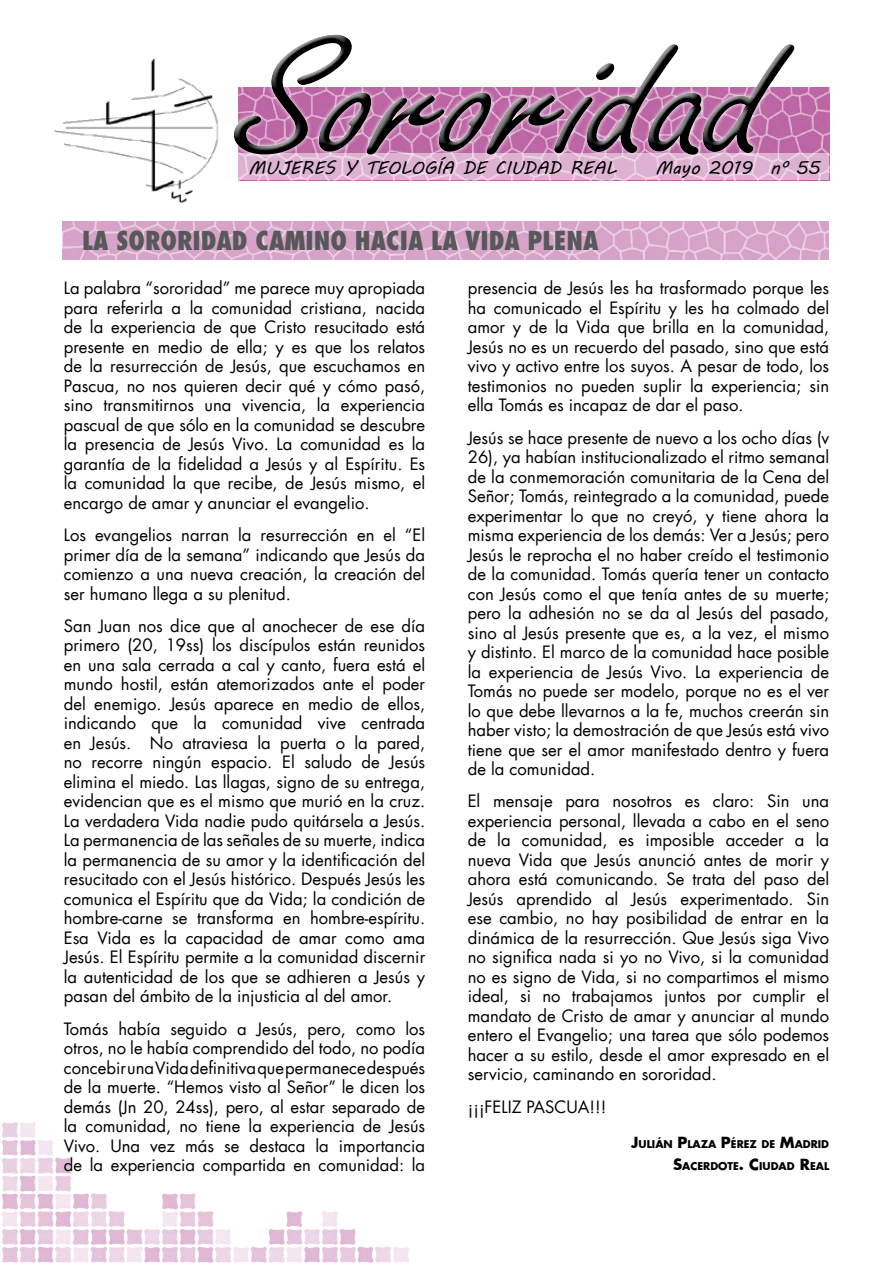
<style>
.page{position:relative;width:893px;height:1263px;background:#fff}
.page>*{position:absolute;margin:0;border:0;box-sizing:border-box;transform-origin:0 0}
.t1{font:800 condensed 25.5px "Futura";color:#58585a}
.t2{font:18px "MV Boli";color:#000}
.t3{font:16.65px/19.5px "Futura LT";color:#000;text-align:justify}
.t4{font:700 10.5px/21.8px "Futura";color:#000;text-align:right}
.s1{font-size:15px}
</style>
<div class="page">
<img style="left:63px;top:222px;width:766px;height:37px">
<img style="left:54px;top:58px;width:165px;height:145px">
<img style="left:0;top:1122px;width:408px;height:141px">
<img style="left:799px;top:87px;width:30px;height:66px">
<svg style="left:239px;top:153px;width:590px;height:27px;background:#dfb7d4"></svg>
<svg style="left:238px;top:87px;width:561px;height:72px;background:#ddb2d1"></svg>
<div style="left:233px;top:36px;width:562px;height:120px;background:#000;opacity:.75"></div>
<p class="t2" style="left:248px;top:156px;width:370px">MUJERES Y TEOLOGÍA DE CIUDAD REAL</p>
<p class="t2" style="left:655px;top:156px;width:167px">MAYO 2019 Nº 55</p>
<h1 class="t1" style="left:82px;top:225px;width:518px">LA SORORIDAD CAMINO HACIA LA VIDA PLENA</h1>
<p class="t3" style="left:64px;top:279px;width:363px">La palabra “sororidad” me parece muy apropiada para referirla a la comunidad cristiana, nacida de la experiencia de que Cristo resucitado está presente en medio de ella; y es que los relatos de la resurrección de Jesús, que escuchamos en Pascua, no nos quieren decir qué y cómo pasó, sino transmitirnos una vivencia, la experiencia pascual de que sólo en la comunidad se descubre la presencia de Jesús Vivo. La comunidad es la garantía de la fidelidad a Jesús y al Espíritu. Es la comunidad la que recibe, de Jesús mismo, el encargo de amar y anunciar el evangelio.</p>
<p class="t3" style="left:64px;top:525px;width:363px">Los evangelios narran la resurrección en el “El primer día de la semana” indicando que Jesús da comienzo a una nueva creación, la creación del ser humano llega a su plenitud.</p>
<p class="t3" style="left:64px;top:616px;width:363px">San Juan nos dice que al anochecer de ese día primero (20, 19ss) los discípulos están reunidos en una sala cerrada a cal y canto, fuera está el mundo hostil, están atemorizados ante el poder del enemigo. Jesús aparece en medio de ellos, indicando que la comunidad vive centrada en Jesús. No atraviesa la puerta o la pared, no recorre ningún espacio. El saludo de Jesús elimina el miedo. Las llagas, signo de su entrega, evidencian que es el mismo que murió en la cruz.<br>La verdadera Vida nadie pudo quitársela a Jesús.<br>La permanencia de las señales de su muerte, indica la permanencia de su amor y la identificación del resucitado con el Jesús histórico. Después Jesús les comunica el Espíritu que da Vida; la condición de hombre-carne se transforma en hombre-espíritu.<br>Esa Vida es la capacidad de amar como ama Jesús. El Espíritu permite a la comunidad discernir la autenticidad de los que se adhieren a Jesús y pasan del ámbito de la injusticia al del amor.</p>
<p class="t3" style="left:64px;top:1019px;width:363px">Tomás había seguido a Jesús, pero, como los otros, no le había comprendido del todo, no podía concebir una Vida definitiva que permanece después de la muerte. “Hemos visto al Señor” le dicen los demás (Jn 20, 24ss), pero, al estar separado de la comunidad, no tiene la experiencia de Jesús Vivo. Una vez más se destaca la importancia de la experiencia compartida en comunidad: la</p>
<p class="t3" style="left:468px;top:279px;width:363px">presencia de Jesús les ha trasformado porque les ha comunicado el Espíritu y les ha colmado del amor y de la Vida que brilla en la comunidad, Jesús no es un recuerdo del pasado, sino que está vivo y activo entre los suyos. A pesar de todo, los testimonios no pueden suplir la experiencia; sin ella Tomás es incapaz de dar el paso.</p>
<p class="t3" style="left:468px;top:428px;width:363px">Jesús se hace presente de nuevo a los ocho días (v 26), ya habían institucionalizado el ritmo semanal de la conmemoración comunitaria de la Cena del Señor; Tomás, reintegrado a la comunidad, puede experimentar lo que no creyó, y tiene ahora la misma experiencia de los demás: Ver a Jesús; pero Jesús le reprocha el no haber creído el testimonio de la comunidad. Tomás quería tener un contacto con Jesús como el que tenía antes de su muerte; pero la adhesión no se da al Jesús del pasado, sino al Jesús presente que es, a la vez, el mismo y distinto. El marco de la comunidad hace posible la experiencia de Jesús Vivo. La experiencia de Tomás no puede ser modelo, porque no es el ver lo que debe llevarnos a la fe, muchos creerán sin haber visto; la demostración de que Jesús está vivo tiene que ser el amor manifestado dentro y fuera de la comunidad.</p>
<p class="t3" style="left:468px;top:791px;width:363px">El mensaje para nosotros es claro: Sin una experiencia personal, llevada a cabo en el seno de la comunidad, es imposible acceder a la nueva Vida que Jesús anunció antes de morir y ahora está comunicando. Se trata del paso del Jesús aprendido al Jesús experimentado. Sin ese cambio, no hay posibilidad de entrar en la dinámica de la resurrección. Que Jesús siga Vivo no significa nada si yo no Vivo, si la comunidad no es signo de Vida, si no compartimos el mismo ideal, si no trabajamos juntos por cumplir el mandato de Cristo de amar y anunciar al mundo entero el Evangelio; una tarea que sólo podemos hacer a su estilo, desde el amor expresado en el servicio, caminando en sororidad.</p>
<p class="t3" style="left:468px;top:1097px;width:140px">¡¡¡FELIZ PASCUA!!!</p>
<p class="t4" style="left:631px;top:1133px;width:199px"><span class="s1">J</span>ULIÁN <span class="s1">P</span>LAZA <span class="s1">P</span>ÉREZ DE <span class="s1">M</span>ADRID<br><span class="s1">S</span>ACERDOTE<span class="s1">. C</span>IUDAD <span class="s1">R</span>EAL</p>
</div>
